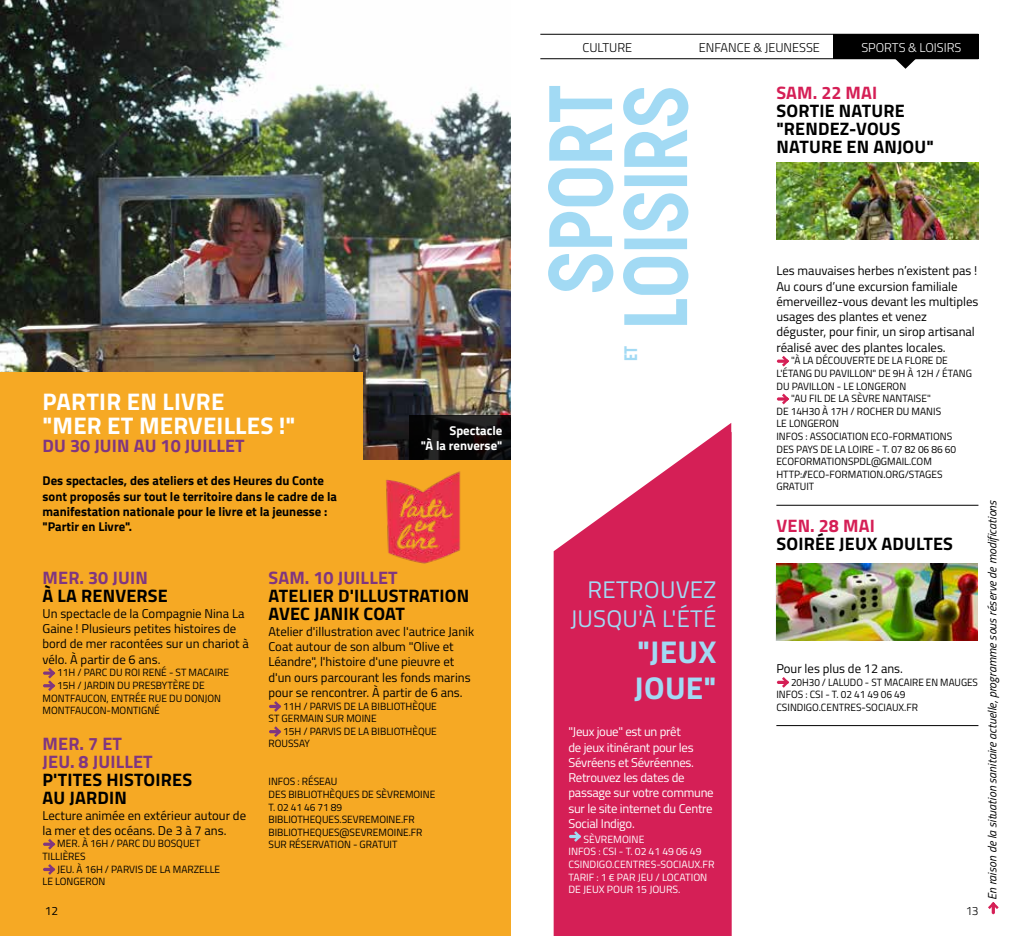
<style>
.page{position:relative;width:1021px;height:936px;background:#fff}
.page>*{position:absolute;margin:0;border:0;box-sizing:border-box;transform-origin:0 0}
.t1{font:90px/75px "sevremoine";color:#a2daf4;text-align:center;scale:.95 1}
.t2{font:700 31.5px/36px "Titillium";letter-spacing:.01em;color:#a2daf4}
.t3{font:700 24px/24px "Titillium";letter-spacing:.01em;color:#fff}
.t4{font:24px/28.8px "Titillium";letter-spacing:.01em;color:#a2daf4;text-align:right}
.t5{font:700 18px/18px "Titillium";letter-spacing:.01em;color:#000}
.t6{font:700 18px/18px "Titillium";letter-spacing:.01em;color:#803680}
.t7{font:700 18px "Titillium";letter-spacing:.01em;color:#d51f56}
.t8{font:18px "sevremoine";color:#a2daf4}
.t9{font:12.75px/15.3px "Titillium";color:#000}
.t10{font:700 12.75px/15.3px "Titillium";color:#000}
.t11{font:12.75px/15.3px "Titillium";letter-spacing:-.02em;color:#fff}
.t12{font:300 12.75px "Titillium";color:#000}
.t13{font:700 12.75px/15.3px "Titillium";color:#fff;text-align:right}
.t14{font:300 12.75px "Titillium";color:#fff}
.t15{font:italic 12px "Titillium";color:#000}
.t16{font:12px "Titillium";color:#000}
.t17{font:300 12px "Titillium";color:#000}
.t18{font:10.5px/12.6px "Titillium";color:#000}
.t19{font:10.5px/12.6px "Titillium";color:#fff}
.t20{font:10.5px/12.6px "Titillium";color:#000;scale:.95 1}
</style>
<div class="page">
<div style="left:0;top:0;width:510px;height:935px;background:#f6a924"></div>
<img style="left:0;top:0;width:510px;height:459px">
<div style="left:0;top:372px;width:362px;height:92px;background:#f6a924"></div>
<svg style="left:43px;top:668px;width:12px;height:23px"></svg>
<svg style="left:43px;top:839px;width:12px;height:10px"></svg>
<svg style="left:43px;top:864px;width:12px;height:10px"></svg>
<svg style="left:269px;top:701px;width:12px;height:10px"></svg>
<svg style="left:269px;top:726px;width:12px;height:11px"></svg>
<img style="left:386px;top:471px;width:75px;height:93px">
<svg style="left:988px;top:902px;width:10px;height:12px"></svg>
<svg style="left:777px;top:356px;width:12px;height:10px"></svg>
<svg style="left:777px;top:393px;width:12px;height:11px"></svg>
<hr style="left:776px;top:505px;width:202px;height:1px;background:#000">
<svg style="left:777px;top:677px;width:12px;height:10px"></svg>
<hr style="left:776px;top:725px;width:202px;height:1px;background:#000">
<img style="left:776px;top:163px;width:202px;height:76px">
<hr style="left:540px;top:58px;width:438px;height:1px;background:#000">
<hr style="left:540px;top:34px;width:438px;height:1px;background:#000">
<svg style="left:893px;top:59px;width:24px;height:10px"></svg>
<div style="left:832px;top:34px;width:146px;height:25px;background:#000"></div>
<img style="left:776px;top:564px;width:201px;height:76px">
<svg style="left:553px;top:423px;width:178px;height:512px;background:#da3c6c"></svg>
<svg style="left:569px;top:831px;width:12px;height:10px"></svg>
<svg style="left:409px;top:415px;width:101px;height:44px;background:#0d0b0c"></svg>
<h3 class="t3" style="left:43px;top:388px;width:254px">PARTIR EN LIVRE<br>"MER ET MERVEILLES !"</h3>
<h3 class="t6" style="left:43px;top:435px;width:204px">DU 30 JUIN AU 10 JUILLET</h3>
<p class="t10" style="left:43px;top:472px;width:296px">Des spectacles, des ateliers et des Heures du Conte sont proposés sur tout le territoire dans le cadre de la manifestation nationale pour le livre et la jeunesse : "Partir en Livre".</p>
<p class="t13" style="left:421px;top:422px;width:83px">Spectacle<br>"À la renverse"</p>
<h3 class="t6" style="left:43px;top:568px;width:107px">MER. 30 JUIN</h3>
<h3 class="t5" style="left:43px;top:586px;width:127px">À LA RENVERSE</h3>
<p class="t9" style="left:42px;top:605px;width:208px">Un spectacle de la Compagnie Nina La Gaine ! Plusieurs petites histoires de bord de mer racontées sur un chariot à vélo. À partir de 6 ans.</p>
<p class="t18" style="left:57px;top:665px;width:173px">11H / PARC DU ROI RENÉ - ST MACAIRE</p>
<p class="t18" style="left:57px;top:678px;width:149px">15H / JARDIN DU PRESBYTÈRE DE</p>
<p class="t18" style="left:43px;top:691px;width:180px">MONTFAUCON, ENTRÉE RUE DU DONJON</p>
<p class="t18" style="left:43px;top:703px;width:119px">MONTFAUCON-MONTIGNÉ</p>
<h3 class="t6" style="left:43px;top:733px;width:112px">MER. 7 ET<br>JEU. 8 JUILLET</h3>
<h3 class="t5" style="left:43px;top:769px;width:151px">P'TITES HISTOIRES<br>AU JARDIN</h3>
<p class="t9" style="left:42px;top:806px;width:205px">Lecture animée en extérieur autour de la mer et des océans. De 3 à 7 ans.</p>
<p class="t18" style="left:43px;top:836px;width:159px;text-indent:15px">MER. À 16H / PARC DU BOSQUET<br>TILLIÈRES</p>
<p class="t18" style="left:43px;top:862px;width:179px;text-indent:15px">JEU. À 16H / PARVIS DE LA MARZELLE<br>LE LONGERON</p>
<p class="t16" style="left:45px;top:902px;width:15px">12</p>
<h3 class="t6" style="left:268px;top:568px;width:131px">SAM. 10 JUILLET</h3>
<h3 class="t5" style="left:268px;top:586px;width:202px">ATELIER D'ILLUSTRATION<br>AVEC JANIK COAT</h3>
<p class="t9" style="left:268px;top:623px;width:207px">Atelier d'illustration avec l'autrice Janik Coat autour de son album "Olive et Léandre", l'histoire d'une pieuvre et d'un ours parcourant les fonds marins pour se rencontrer. À partir de 6 ans.</p>
<p class="t18" style="left:268px;top:699px;width:170px;text-indent:15px">11H / PARVIS DE LA BIBLIOTHÈQUE<br>ST GERMAIN SUR MOINE</p>
<p class="t18" style="left:268px;top:724px;width:170px;text-indent:15px">15H / PARVIS DE LA BIBLIOTHÈQUE<br>ROUSSAY</p>
<p class="t18" style="left:268px;top:774px;width:168px">INFOS : RÉSEAU<br>DES BIBLIOTHÈQUES DE SÈVREMOINE<br>T. 02 41 46 71 89<br>BIBLIOTHEQUES.SEVREMOINE.FR<br>BIBLIOTHEQUES@SEVREMOINE.FR<br>SUR RÉSERVATION - GRATUIT</p>
<p class="t12" style="left:582px;top:38px;width:51px">CULTURE</p>
<p class="t12" style="left:698px;top:38px;width:123px">ENFANCE &amp; JEUNESSE</p>
<p class="t14" style="left:861px;top:38px;width:102px">SPORTS &amp; LOISIRS</p>
<h1 class="t1" style="left:527px;top:329px;width:258px;rotate:-90deg">sport loisirs</h1>
<h3 class="t8" style="left:616px;top:361px;width:17px;rotate:-90deg">et</h3>
<h3 class="t4" style="left:570px;top:574px;width:147px">RETROUVEZ<br>JUSQU'À L'ÉTÉ</h3>
<h2 class="t2" style="left:634px;top:632px;width:84px">"JEUX<br>JOUE"</h2>
<p class="t11" style="left:568px;top:723px;width:147px">"Jeux joue" est un prêt<br>de jeux itinérant pour les<br>Sévréens et Sévréennes.<br>Retrouvez les dates de passage sur votre commune sur le site internet du Centre<br>Social Indigo.</p>
<p class="t19" style="left:568px;top:832px;width:147px;text-indent:15px">SÈVREMOINE<br>INFOS : CSI - T. 02 41 49 06 49<br>CSINDIGO.CENTRES-SOCIAUX.FR<br>TARIF : 1 € PAR JEU / LOCATION<br>DE JEUX POUR 15 JOURS.</p>
<h3 class="t7" style="left:776px;top:79px;width:102px">SAM. 22 MAI</h3>
<h3 class="t5" style="left:776px;top:100px;width:159px">SORTIE NATURE "RENDEZ-VOUS<br>NATURE EN ANJOU"</h3>
<p class="t9" style="left:776px;top:262px;width:203px">Les mauvaises herbes n’existent pas !<br>Au cours d’une excursion familiale émerveillez-vous devant les multiples usages des plantes et venez déguster, pour finir, un sirop artisanal réalisé avec des plantes locales.</p>
<p class="t18" style="left:791px;top:354px;width:158px">"À LA DÉCOUVERTE DE LA FLORE DE</p>
<p class="t18" style="left:776px;top:366px;width:197px">L'ÉTANG DU PAVILLON" DE 9H À 12H / ÉTANG</p>
<p class="t18" style="left:776px;top:379px;width:131px">DU PAVILLON - LE LONGERON</p>
<p class="t18" style="left:791px;top:391px;width:141px">"AU FIL DE LA SÈVRE NANTAISE"</p>
<p class="t18" style="left:776px;top:404px;width:166px">DE 14H30 À 17H / ROCHER DU MANIS</p>
<p class="t18" style="left:776px;top:417px;width:64px">LE LONGERON</p>
<p class="t18" style="left:776px;top:429px;width:177px">INFOS : ASSOCIATION ECO-FORMATIONS</p>
<p class="t18" style="left:776px;top:442px;width:181px">DES PAYS DE LA LOIRE - T. 07 82 06 86 60</p>
<p class="t18" style="left:776px;top:454px;width:157px">ECOFORMATIONSPDL@GMAIL.COM</p>
<p class="t18" style="left:776px;top:467px;width:168px">HTTP://ECO-FORMATION.ORG/STAGES</p>
<p class="t18" style="left:776px;top:480px;width:39px">GRATUIT</p>
<h3 class="t7" style="left:776px;top:512px;width:100px">VEN. 28 MAI</h3>
<h3 class="t5" style="left:776px;top:534px;width:178px">SOIRÉE JEUX ADULTES</h3>
<p class="t9" style="left:776px;top:660px;width:128px">Pour les plus de 12 ans.</p>
<p class="t20" style="left:776px;top:675px;width:214px;text-indent:15px">20H30 / LALUDO - ST MACAIRE EN MAUGES<br>INFOS : CSI - T. 02 41 49 06 49<br>CSINDIGO.CENTRES-SOCIAUX.FR</p>
<p class="t17" style="left:965px;top:902px;width:15px">13</p>
<p class="t15" style="left:983px;top:899px;width:401px;rotate:-90deg">En raison de la situation sanitaire actuelle, programme sous réserve de modifications</p>
</div>
